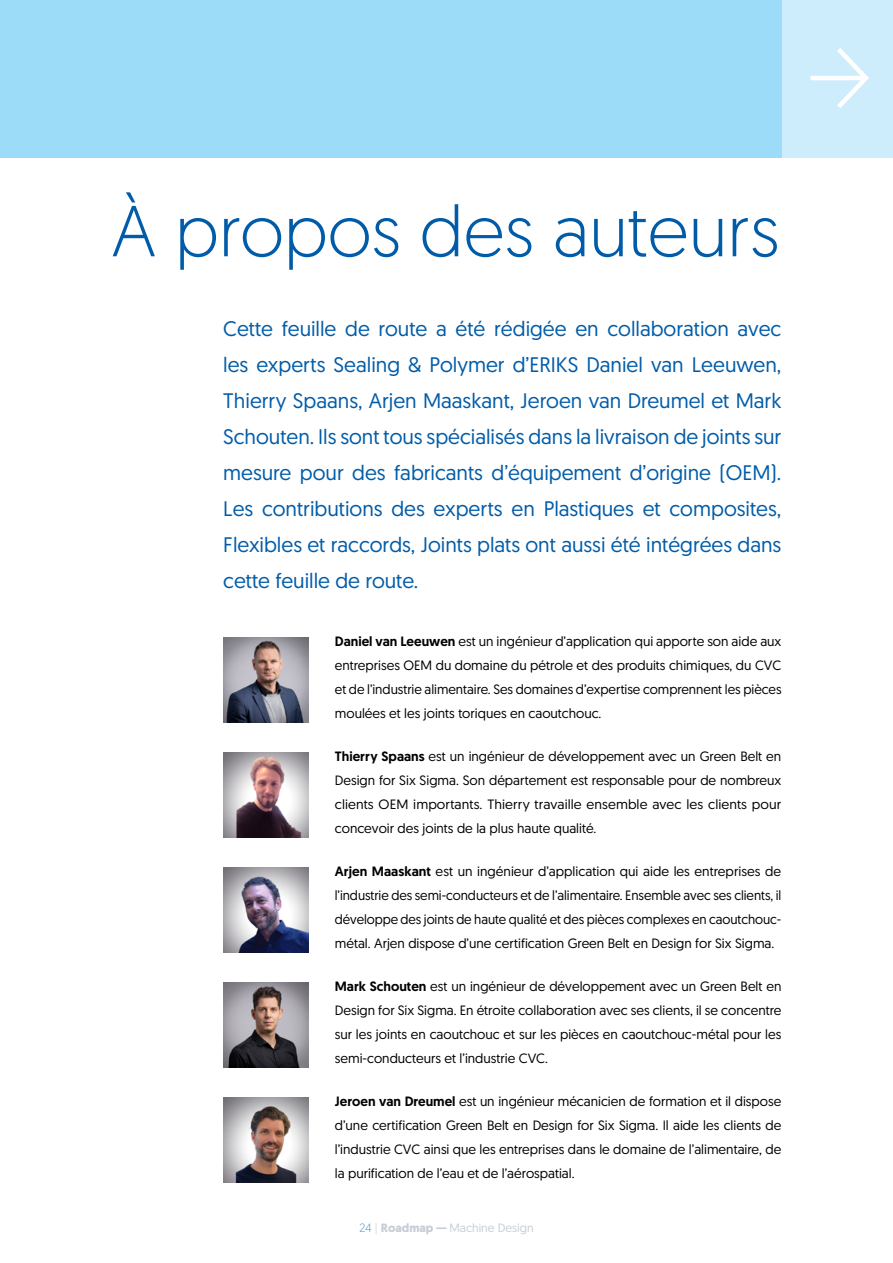
<style>
.page{position:relative;width:893px;height:1263px;background:#fff}
.page>*{position:absolute;margin:0;border:0;box-sizing:border-box;transform-origin:0 0}
.t1{font:300 72px "Geomanist";color:#005ca9}
.t2{font:21px/36px "Geomanist";color:#005ca9;text-align:justify}
.t3{font:13.5px/24px "Geomanist";color:#000;text-align:justify}
.t4{font:12px "Geomanist";color:#c7ced6}
.s1{font-weight:500}
.s2{font-weight:300;color:#469dd6}
.s3{font-weight:300}
.s4{font-weight:700}
</style>
<div class="page">
<div style="left:781px;top:0;width:112px;height:158px;background:#cdecfc"></div>
<div style="left:0;top:0;width:781px;height:158px;background:#9ddcf9"></div>
<svg style="left:810px;top:48px;width:59px;height:60px"></svg>
<img style="left:223px;top:637px;width:85px;height:85px">
<img style="left:223px;top:752px;width:85px;height:85px">
<img style="left:223px;top:867px;width:85px;height:85px">
<img style="left:223px;top:982px;width:85px;height:85px">
<img style="left:223px;top:1097px;width:85px;height:85px">
<h1 class="t1" style="left:112px;top:185px;width:669px">À propos des auteurs</h1>
<p class="t2" style="left:223px;top:310px;width:560px">Cette feuille de route a été rédigée en collaboration avec les experts Sealing &amp; Polymer d’ERIKS Daniel van Leeuwen, Thierry Spaans, Arjen Maaskant, Jeroen van Dreumel et Mark Schouten. Ils sont tous spécialisés dans la livraison de joints sur mesure pour des fabricants d’équipement d’origine (OEM).<br>Les contributions des experts en Plastiques et composites, Flexibles et raccords, Joints plats ont aussi été intégrées dans cette feuille de route.</p>
<p class="t3" style="left:335px;top:628px;width:448px"><span class="s1">Daniel van Leeuwen</span> est un ingénieur d’application qui apporte son aide aux entreprises OEM du domaine du pétrole et des produits chimiques, du CVC et de l’industrie alimentaire. Ses domaines d’expertise comprennent les pièces moulées et les joints toriques en caoutchouc.</p>
<p class="t3" style="left:335px;top:744px;width:448px"><span class="s1">Thierry Spaans</span> est un ingénieur de développement avec un Green Belt en Design for Six Sigma. Son département est responsable pour de nombreux clients OEM importants. Thierry travaille ensemble avec les clients pour concevoir des joints de la plus haute qualité.</p>
<p class="t3" style="left:335px;top:858px;width:448px"><span class="s1">Arjen Maaskant</span> est un ingénieur d’application qui aide les entreprises de l’industrie des semi-conducteurs et de l’alimentaire. Ensemble avec ses clients, il développe des joints de haute qualité et des pièces complexes en caoutchouc&shy;métal. Arjen dispose d’une certification Green Belt en Design for Six Sigma.</p>
<p class="t3" style="left:335px;top:973px;width:448px"><span class="s1">Mark Schouten</span> est un ingénieur de développement avec un Green Belt en Design for Six Sigma. En étroite collaboration avec ses clients, il se concentre sur les joints en caoutchouc et sur les pièces en caoutchouc-métal pour les semi-conducteurs et l’industrie CVC.</p>
<p class="t3" style="left:335px;top:1089px;width:448px"><span class="s1">Jeroen van Dreumel</span> est un ingénieur mécanicien de formation et il dispose d’une certification Green Belt en Design for Six Sigma. Il aide les clients de l’industrie CVC ainsi que les entreprises dans le domaine de l’alimentaire, de la purification de l’eau et de l’aérospatial.</p>
<p class="t4" style="left:359px;top:1220px;width:176px"><span class="s2">24</span> <span class="s3">|</span> <span class="s4">Roadmap —</span> Machine Design</p>
</div>
